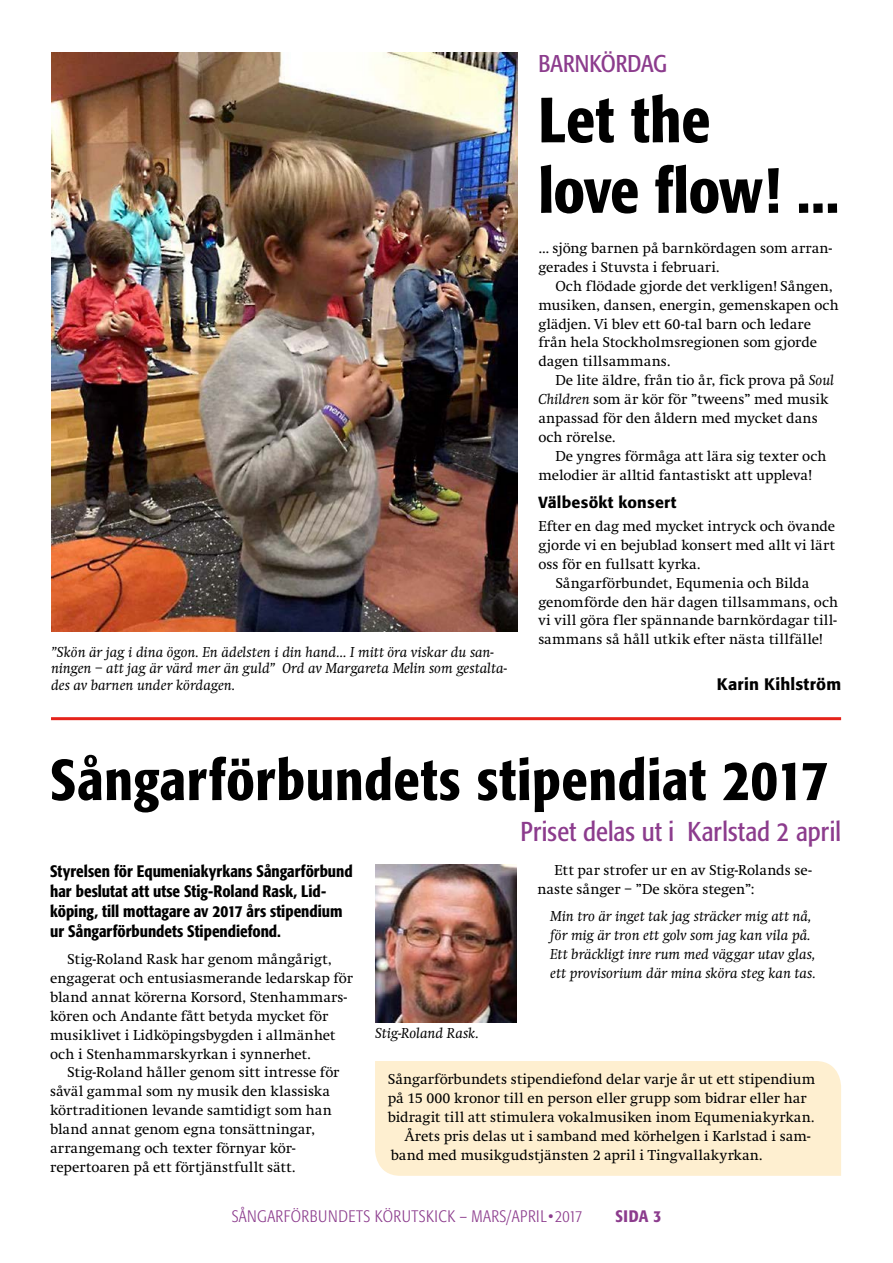
<style>
.page{position:relative;width:893px;height:1263px;background:#fff}
.page>*{position:absolute;margin:0;border:0;box-sizing:border-box;transform-origin:0 0}
.t1{font:500 condensed 63px/70.5px "Formata";letter-spacing:-.005em;color:#000}
.t2{font:500 condensed 57px "Formata";letter-spacing:.015em;color:#000}
.t3{font:condensed 27px "Formata";letter-spacing:.005em;color:#8c3c8d}
.t4{font:condensed 24px "Formata";color:#8c3c8d}
.t5{font:500 condensed 16.5px/19.8px "Formata";color:#000}
.t6{font:300 condensed 16.5px "Formata";letter-spacing:.03em;color:#8c3c8d}
.t7{font:500 16.5px "Formata";letter-spacing:.01em;color:#000}
.t8{font:500 condensed 16.5px "Formata";color:#8c3c8d}
.t9{font:500 15.9px "Formata";letter-spacing:.015em;color:#000}
.t10{font:15px/18.9px "Swift EF";color:#000}
.t11{font:italic 15px/18.9px "Swift EF";letter-spacing:-.005em;color:#000}
.s1{font-style:italic}
</style>
<div class="page">
<img style="left:51px;top:52px;width:466px;height:579px">
<img style="left:375px;top:864px;width:141px;height:158px">
<div style="left:375px;top:1061px;width:466px;height:115px;background:#feefd0"></div>
<hr style="left:51px;top:717px;width:790px;height:3px;background:#e5231b">
<p class="t11" style="left:51px;top:644px;width:457px;line-height:16.5px">”Skön är jag i dina ögon. En ädelsten i din hand… I mitt öra viskar du san&shy;ningen – att jag är värd mer än guld” Ord av Margareta Melin som gestalta&shy;des av barnen under kördagen.</p>
<h3 class="t4" style="left:538px;top:49px;width:130px">BARNKÖRDAG</h3>
<h1 class="t1" style="left:538px;top:85px;width:303px">Let the<br>love flow! ...</h1>
<p class="t10" style="left:538px;top:239px;width:295px">… sjöng barnen på barnkördagen som arran&shy;gerades i Stuvsta i februari.</p>
<p class="t10" style="left:538px;top:277px;width:302px;text-indent:17px">Och flödade gjorde det verkligen! Sången, musiken, dansen, energin, gemenskapen och glädjen. Vi blev ett 60-tal barn och ledare från hela Stockholmsregionen som gjorde dagen tillsammans.</p>
<p class="t10" style="left:538px;top:371px;width:297px;text-indent:17px">De lite äldre, från tio år, fick prova på <span class="s1">Soul Children</span> som är kör för ”tweens” med musik anpassad för den åldern med mycket dans och rörelse.</p>
<p class="t10" style="left:538px;top:447px;width:290px;text-indent:17px">De yngres förmåga att lära sig texter och melodier är alltid fantastiskt att uppleva!</p>
<p class="t9" style="left:538px;top:492px;width:140px">Välbesökt konsert</p>
<p class="t10" style="left:538px;top:517px;width:298px">Efter en dag med mycket intryck och övande</p>
<p class="t10" style="left:538px;top:536px;width:298px">gjorde vi en bejublad konsert med allt vi lärt</p>
<p class="t10" style="left:538px;top:555px;width:163px">oss för en fullsatt kyrka.</p>
<p class="t10" style="left:555px;top:574px;width:256px">Sångarförbundet, Equmenia och Bilda</p>
<p class="t10" style="left:538px;top:592px;width:301px">genomförde den här dagen tillsammans, och</p>
<p class="t10" style="left:538px;top:611px;width:300px">vi vill göra fler spännande barnkördagar till-</p>
<p class="t10" style="left:538px;top:630px;width:286px">sammans så håll utkik efter nästa tillfälle!</p>
<p class="t7" style="left:717px;top:674px;width:126px">Karin Kihlström</p>
<h2 class="t2" style="left:50px;top:745px;width:780px">Sångarförbundets stipendiat 2017</h2>
<h3 class="t3" style="left:520px;top:816px;width:322px">Priset delas ut i Karlstad 2 april</h3>
<p class="t5" style="left:50px;top:861px;width:304px">Styrelsen för Equmeniakyrkans Sångarförbund har beslutat att utse Stig-Roland Rask, Lid&shy;köping, till mottagare av 2017 års stipendium ur Sångarförbundets Stipendiefond.</p>
<p class="t10" style="left:50px;top:950px;width:304px;text-indent:17px">Stig-Roland Rask har genom mångårigt, engagerat och entusiasmerande ledarskap för bland annat körerna Korsord, Stenhammars&shy;kören och Andante fått betyda mycket för musiklivet i Lidköpingsbygden i allmänhet och i Stenhammarskyrkan i synnerhet.</p>
<p class="t10" style="left:50px;top:1063px;width:291px;text-indent:17px">Stig-Roland håller genom sitt intresse för såväl gammal som ny musik den klassiska körtraditionen levande samtidigt som han bland annat genom egna tonsättningar, arrangemang och texter förnyar kör&shy;repertoaren på ett förtjänstfullt sätt.</p>
<p class="t11" style="left:375px;top:1023px;width:105px">Stig-Roland Rask.</p>
<p class="t10" style="left:537px;top:861px;width:276px;text-indent:17px">Ett par strofer ur en av Stig-Rolands se&shy;naste sånger – ”De sköra stegen”:</p>
<p class="t11" style="left:550px;top:907px;width:267px">Min tro är inget tak jag sträcker mig att nå, för mig är tron ett golv som jag kan vila på.<br>Ett bräckligt inre rum med väggar utav glas, ett provisorium där mina sköra steg kan tas.</p>
<p class="t10" style="left:388px;top:1070px;width:429px">Sångarförbundets stipendiefond delar varje år ut ett stipendium</p>
<p class="t10" style="left:388px;top:1089px;width:420px">på 15 000 kronor till en person eller grupp som bidrar eller har</p>
<p class="t10" style="left:388px;top:1108px;width:428px">bidragit till att stimulera vokalmusiken inom Equmeniakyrkan.</p>
<p class="t10" style="left:405px;top:1127px;width:407px">Årets pris delas ut i samband med körhelgen i Karlstad i sam-</p>
<p class="t10" style="left:391px;top:1146px;width:373px">band med musikgudstjänsten 2 april i Tingvallakyrkan.</p>
<p class="t6" style="left:232px;top:1206px;width:352px">SÅNGARFÖRBUNDETS KÖRUTSKICK – MARS/APRI L• 2017</p>
<p class="t8" style="left:615px;top:1206px;width:47px">SIDA 3</p>
</div>
